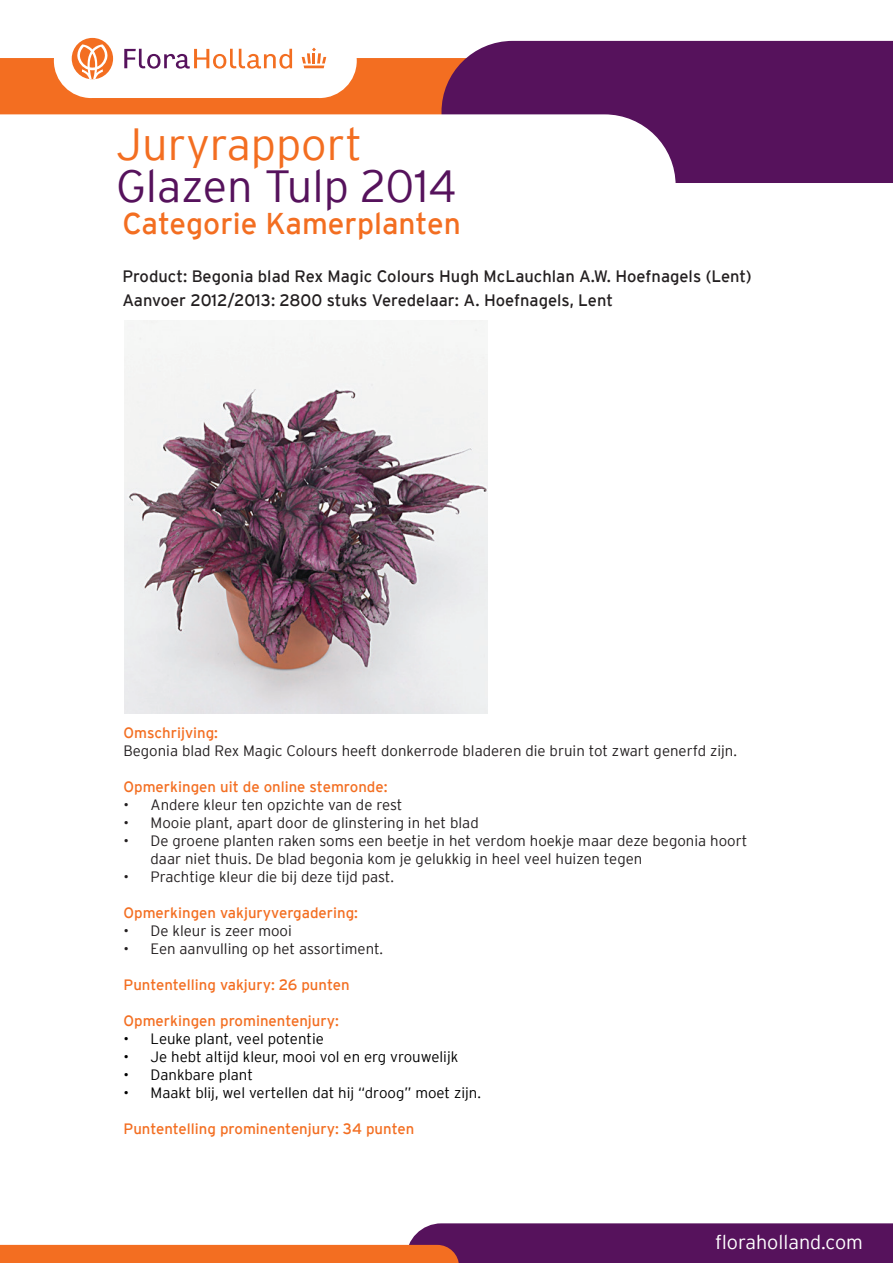
<style>
.page{position:relative;width:893px;height:1263px;background:#fff}
.page>*{position:absolute;margin:0;border:0;box-sizing:border-box;transform-origin:0 0}
.t1{font:300 45px "Interstate";color:#56125c}
.t2{font:300 45px "Interstate";color:#f36e21}
.t3{font:30px "Interstate";color:#f36e21}
.t4{font:300 19.8px "Interstate";color:#fff}
.t5{font:16.5px/24px "Interstate";color:#231f20}
.t6{font:300 15px/18px "Interstate";color:#231f20}
.t7{font:15px "Interstate";color:#f36e21}
.t8{font:300 15px "Interstate";color:#000}
</style>
<div class="page">
<div style="left:0;top:57px;width:657px;height:59px;background:#f36e21"></div>
<svg style="left:0;top:37px;width:893px;height:61px;fill:#fff"></svg>
<svg style="left:124px;top:49px;width:168px;height:20px"></svg>
<div style="left:72px;top:38px;width:41px;height:41px;background:#f36e21;border-radius:50%"></div>
<svg style="left:77px;top:44px;width:31px;height:35px"></svg>
<svg style="left:302px;top:48px;width:24px;height:20px"></svg>
<div style="left:441px;top:41px;width:452px;height:142px;background:#56125c"></div>
<svg style="left:0;top:114px;width:676px;height:69px"></svg>
<svg style="left:0;top:1223px;width:893px;height:40px"></svg>
<img style="left:124px;top:321px;width:363px;height:392px">
<h1 class="t2" style="left:116px;top:119px;width:248px">Juryrapport</h1>
<h1 class="t1" style="left:116px;top:161px;width:342px">Glazen Tulp 2014</h1>
<h2 class="t3" style="left:122px;top:206px;width:340px">Categorie Kamerplanten</h2>
<p class="t5" style="left:122px;top:264px;width:631px">Product: Begonia blad Rex Magic Colours Hugh McLauchlan A.W. Hoefnagels (Lent)<br>Aanvoer 2012/2013: 2800 stuks Veredelaar: A. Hoefnagels, Lent</p>
<p class="t7" style="left:124px;top:725px;width:96px">Omschrijving:</p>
<p class="t6" style="left:124px;top:742px;width:615px">Begonia blad Rex Magic Colours heeft donkerrode bladeren die bruin tot zwart generfd zijn.</p>
<p class="t7" style="left:124px;top:779px;width:266px">Opmerkingen uit de online stemronde:</p>
<p class="t6" style="left:124px;top:796px;width:280px">• Andere kleur ten opzichte van de rest</p>
<p class="t6" style="left:124px;top:814px;width:357px">• Mooie plant, apart door de glinstering in het blad</p>
<p class="t6" style="left:151px;top:832px;width:598px;text-indent:-27px">• De groene planten raken soms een beetje in het verdom hoekje maar deze begonia hoort daar niet thuis. De blad begonia kom je gelukkig in heel veel huizen tegen</p>
<p class="t6" style="left:124px;top:868px;width:272px">• Prachtige kleur die bij deze tijd past.</p>
<p class="t7" style="left:124px;top:905px;width:236px">Opmerkingen vakjuryvergadering:</p>
<p class="t6" style="left:124px;top:922px;width:170px">• De kleur is zeer mooi</p>
<p class="t6" style="left:124px;top:940px;width:261px">• Een aanvulling op het assortiment.</p>
<p class="t7" style="left:124px;top:977px;width:228px">Puntentelling vakjury: 26 punten</p>
<p class="t7" style="left:124px;top:1013px;width:217px">Opmerkingen prominentenjury:</p>
<p class="t8" style="left:124px;top:1031px;width:202px">• Leuke plant, veel potentie</p>
<p class="t8" style="left:124px;top:1049px;width:336px">• Je hebt altijd kleur, mooi vol en erg vrouwelijk</p>
<p class="t8" style="left:124px;top:1067px;width:131px">• Dankbare plant</p>
<p class="t8" style="left:124px;top:1085px;width:359px">• Maakt blij, wel vertellen dat hij “droog” moet zijn.</p>
<p class="t7" style="left:124px;top:1121px;width:292px">Puntentelling prominentenjury: 34 punten</p>
<h3 class="t4" style="left:715px;top:1231px;width:149px">floraholland.com</h3>
</div>
